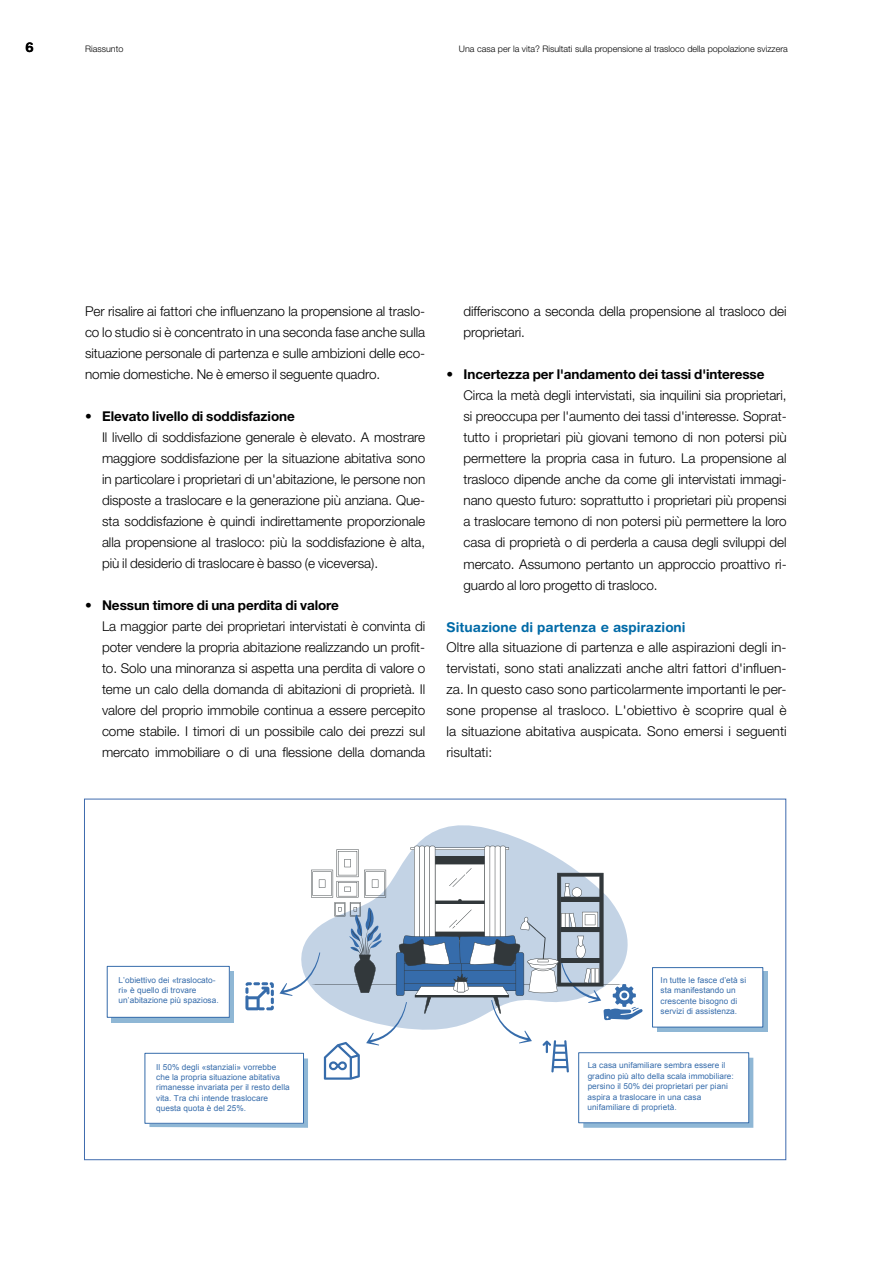
<style>
.page{position:relative;width:893px;height:1263px;background:#fff}
.page>*{position:absolute;margin:0;border:0;box-sizing:border-box;transform-origin:0 0}
.t1{font:300 13.5px/21px "Helvetica Neue LT Std";letter-spacing:-.005em;color:#000;text-align:justify}
.t2{font:700 13.5px "Helvetica Neue LT Std";letter-spacing:-.005em;color:#000}
.t3{font:700 13.5px "Helvetica Rounded LT Std";color:#006aa7}
.t4{font:700 13.5px "Helvetica Rounded LT Std";color:#000}
.t5{font:9px "Helvetica Neue LT Std Lt 3";color:#000}
.t6{font:300 9px "Helvetica Neue LT Std";color:#000}
.t7{font:8.25px/10.5px "Arial";letter-spacing:.005em;color:#366cab}
</style>
<div class="page">
<svg style="left:753px;top:971px;width:14px;height:60px"></svg>
<div style="left:652px;top:967px;width:111px;height:60px;background:#fff"></div>
<svg style="left:415px;top:825px;width:121px;height:21px;fill:#c3d3e5"></svg>
<svg style="left:149px;top:846px;width:604px;height:282px"></svg>
<svg style="left:112px;top:971px;width:122px;height:51px"></svg>
<div style="left:107px;top:966px;width:122px;height:51px;background:#fff"></div>
<div style="left:107px;top:966px;width:123px;height:51px;border:1px solid #366cab"></div>
<p class="t4" style="left:26px;top:39px;width:10px">6</p>
<p class="t6" style="left:85px;top:43px;width:40px">Riassunto</p>
<p class="t5" style="left:459px;top:43px;width:331px">Una casa per la vita? Risultati sulla propensione al trasloco della popolazione svizzera</p>
<p class="t1" style="left:85px;top:301px;width:342px">Per risalire ai fattori che influenzano la propensione al traslo&shy;co lo studio si è concentrato in una seconda fase anche sulla situazione personale di partenza e sulle ambizioni delle eco&shy;nomie domestiche. Ne è emerso il seguente quadro.</p>
<p class="t2" style="left:85px;top:408px;width:211px">• Elevato livello di soddisfazione</p>
<p class="t1" style="left:102px;top:427px;width:325px">Il livello di soddisfazione generale è elevato. A mostrare maggiore soddisfazione per la situazione abitativa sono in particolare i proprietari di un'abitazione, le persone non disposte a traslocare e la generazione più anziana. Que&shy;sta soddisfazione è quindi indirettamente proporzionale alla propensione al trasloco: più la soddisfazione è alta, più il desiderio di traslocare è basso (e viceversa).</p>
<p class="t2" style="left:85px;top:597px;width:255px">• Nessun timore di una perdita di valore</p>
<p class="t1" style="left:102px;top:616px;width:325px">La maggior parte dei proprietari intervistati è convinta di poter vendere la propria abitazione realizzando un profit&shy;to. Solo una minoranza si aspetta una perdita di valore o teme un calo della domanda di abitazioni di proprietà. Il valore del proprio immobile continua a essere percepito come stabile. I timori di un possibile calo dei prezzi sul mercato immobiliare o di una flessione della domanda</p>
<p class="t1" style="left:463px;top:301px;width:325px">differiscono a seconda della propensione al trasloco dei proprietari.</p>
<p class="t2" style="left:446px;top:366px;width:320px">• Incertezza per l'andamento dei tassi d'interesse</p>
<p class="t1" style="left:463px;top:385px;width:325px">Circa la metà degli intervistati, sia inquilini sia proprietari, si preoccupa per l'aumento dei tassi d'interesse. Soprat&shy;tutto i proprietari più giovani temono di non potersi più permettere la propria casa in futuro. La propensione al trasloco dipende anche da come gli intervistati immagi&shy;nano questo futuro: soprattutto i proprietari più propensi a traslocare temono di non potersi più permettere la loro casa di proprietà o di perderla a causa degli sviluppi del mercato. Assumono pertanto un approccio proattivo ri&shy;guardo al loro progetto di trasloco.</p>
<p class="t3" style="left:446px;top:618px;width:241px">Situazione di partenza e aspirazioni</p>
<p class="t1" style="left:446px;top:637px;width:342px">Oltre alla situazione di partenza e alle aspirazioni degli in&shy;tervistati, sono stati analizzati anche altri fattori d'influen&shy;za. In questo caso sono particolarmente importanti le per&shy;sone propense al trasloco. L'obiettivo è scoprire qual è la situazione abitativa auspicata. Sono emersi i seguenti risultati:</p>
<p class="t7" style="left:119px;top:975px;width:102px;line-height:9.8px">L’obiettivo dei «traslocato&shy;ri» è quello di trovare un’abitazione più spaziosa.</p>
<p class="t7" style="left:661px;top:975px;width:87px">In tutte le fasce d’età si sta manifestando un crescente bisogno di servizi di assistenza.</p>
<p class="t7" style="left:156px;top:1061px;width:135px">Il 50% degli «stanziali» vorrebbe che la propria situazione abitativa rimanesse invariata per il resto della vita. Tra chi intende traslocare questa quota è del 25%.</p>
<p class="t7" style="left:588px;top:1060px;width:148px">La casa unifamiliare sembra essere il gradino più alto della scala immobiliare: persino il 50% dei proprietari per piani aspira a traslocare in una casa unifamiliare di proprietà.</p>
</div>
